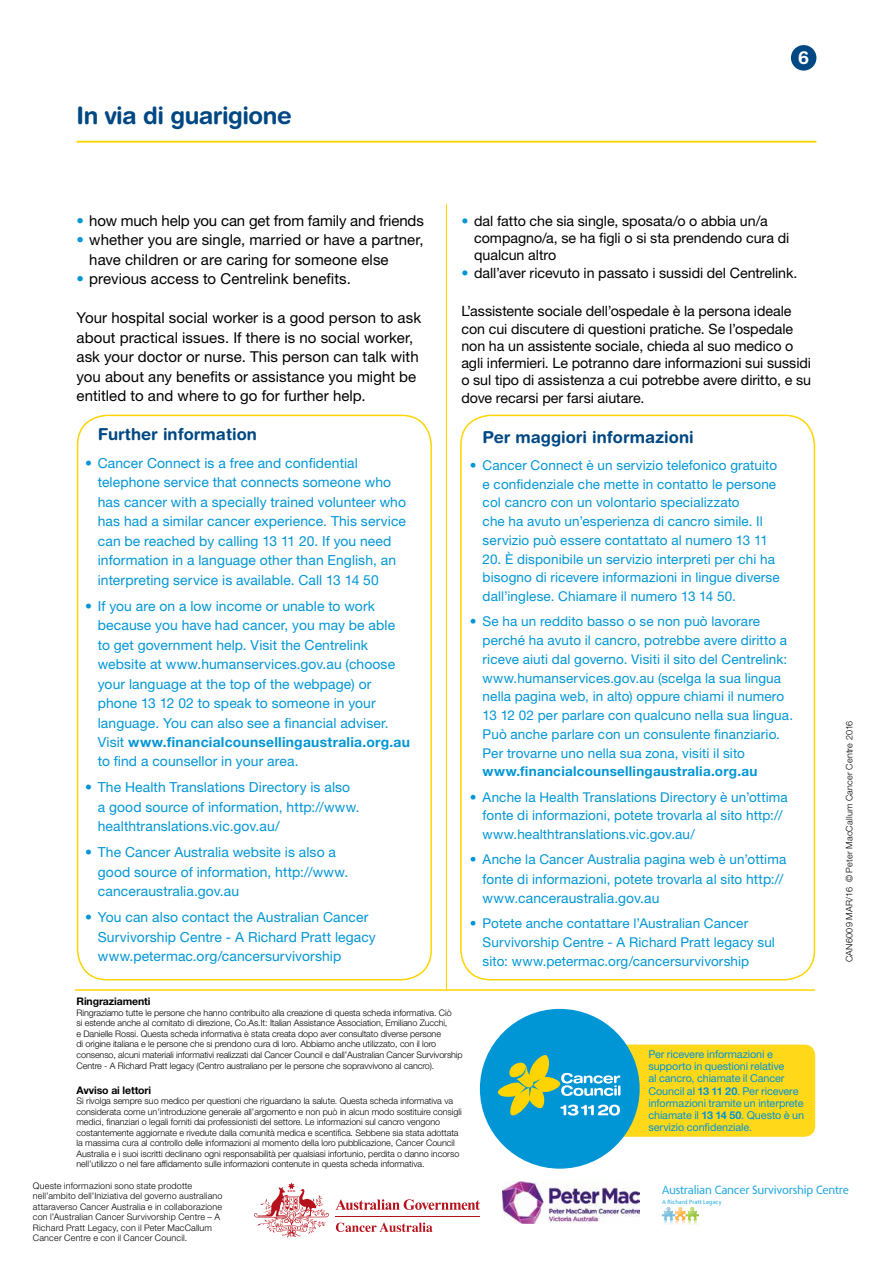
<style>
.page{position:relative;width:893px;height:1263px;background:#fff}
.page>*{position:absolute;margin:0;border:0;box-sizing:border-box;transform-origin:0 0}
.t1{font:700 24px "Helvetica Rounded LT Std";letter-spacing:-.02em;color:#004883}
.t2{font:700 18px "Helvetica Rounded LT Std";color:#fff}
.t3{font:700 16.5px "Helvetica Rounded LT Std";color:#004883}
.t4{font:15px/19.5px "Helvetica Neue LT Std";letter-spacing:.005em;color:#000}
.t5{font:14.25px/17.2px "Helvetica Neue LT Std";letter-spacing:-.005em;color:#000}
.t6{font:13.8px/19.5px "Helvetica Neue LT Std";letter-spacing:.01em;color:#0096d6}
.t7{font:13.5px/18.8px "Helvetica Neue LT Std";letter-spacing:.01em;color:#0096d6}
.t8{font:700 13.5px "Helvetica Neue LT Std";letter-spacing:.02em;color:#0096d6}
.t9{font:12.3px "Phoenica";letter-spacing:-.02em;color:#27aae1}
.t10{font:10.8px/12.3px "Helvetica Neue LT Std";letter-spacing:-.01em;color:#0095d5}
.t11{font:700 10.5px "Helvetica Neue LT Std";letter-spacing:-.01em;color:#000}
.t12{font:300 9px/10.5px "Helvetica Neue LT Std";letter-spacing:-.005em;color:#000}
.t13{font:300 9px/10.5px "Helvetica Neue LT Std";letter-spacing:.02em;color:#000}
.t14{font:6.15px "Phoenica";color:#27aae1}
.s1{color:#0096d6}
.s2{font-weight:700}
.s3{font-size:13.8px}
</style>
<div class="page">
<hr style="left:77px;top:141px;width:739px;height:2px;background:#ffd400">
<div style="left:791px;top:45px;width:25px;height:26px;background:#004883;border-radius:50%"></div>
<hr style="left:75px;top:989px;width:739px;height:2px;background:#ffd400">
<div style="left:77px;top:415px;width:355px;height:565px;border:2px solid #ffd400;border-radius:30px"></div>
<hr style="left:446px;top:204px;width:1px;height:786px;background:#ffd400">
<img style="left:503px;top:1181px;width:137px;height:42px">
<svg style="left:661px;top:1207px;width:38px;height:18px"></svg>
<svg style="left:335px;top:1199px;width:145px;height:11px"></svg>
<svg style="left:254px;top:1182px;width:75px;height:55px"></svg>
<hr style="left:336px;top:1216px;width:144px;height:1px;background:#b5121b">
<svg style="left:336px;top:1222px;width:96px;height:10px"></svg>
<div style="left:460px;top:415px;width:355px;height:565px;border:2px solid #ffd400;border-radius:30px"></div>
<div style="left:507px;top:1044px;width:308px;height:93px;background:#ffd81a;border-radius:11px"></div>
<div style="left:480px;top:1009px;width:160px;height:160px;background:#0095d5;border-radius:50%"></div>
<svg style="left:498px;top:1055px;width:122px;height:61px"></svg>
<h1 class="t1" style="left:77px;top:101px;width:217px">In via di guarigione</h1>
<h3 class="t4" style="left:77px;top:211px;width:349px"><span class="s1">•</span> how much help you can get from family and friends</h3>
<h3 class="t4" style="left:89px;top:230px;width:336px;text-indent:-13px"><span class="s1">•</span> whether you are single, married or have a partner, have children or are caring for someone else</h3>
<h3 class="t4" style="left:77px;top:269px;width:276px"><span class="s1">•</span> previous access to Centrelink benefits.</h3>
<p class="t4" style="left:77px;top:308px;width:346px">Your hospital social worker is a good person to ask about practical issues. If there is no social worker, ask your doctor or nurse. This person can talk with you about any benefits or assistance you might be entitled to and where to go for further help.</p>
<h3 class="t3" style="left:98px;top:424px;width:161px">Further information</h3>
<p class="t6" style="left:98px;top:453px;width:310px;text-indent:-13px">• Cancer Connect is a free and confidential telephone service that connects someone who has cancer with a specially trained volunteer who has had a similar cancer experience. This service can be reached by calling 13 11 20. If you need information in a language other than English, an interpreting service is available. Call 13 14 50</p>
<p class="t6" style="left:98px;top:596px;width:314px;text-indent:-13px">• If you are on a low income or unable to work because you have had cancer, you may be able to get government help. Visit the Centrelink website at www.humanservices.gov.au (choose your language at the top of the webpage) or phone 13 12 02 to speak to someone in your language. You can also see a financial adviser.<br>Visit <span class="s2">www.financialcounsellingaustralia.org.au </span>to find a counsellor in your area.</p>
<h3 class="t6" style="left:98px;top:777px;width:263px;text-indent:-13px">• The Health Translations Directory is also a good source of information, http://www. healthtranslations.vic.gov.au/</h3>
<h3 class="t6" style="left:98px;top:842px;width:252px;text-indent:-13px">• The Cancer Australia website is also a good source of information, http://www. canceraustralia.gov.au</h3>
<h3 class="t6" style="left:98px;top:907px;width:280px;text-indent:-13px">• You can also contact the Australian Cancer<br>Survivorship Centre - A Richard Pratt legacy www.petermac.org/cancersurvivorship</h3>
<h2 class="t2" style="left:798px;top:47px;width:13px">6</h2>
<h3 class="t5" style="left:474px;top:212px;width:317px;text-indent:-13px"><span class="s1">•</span> dal fatto che sia single, sposata/o o abbia un/a compagno/a, se ha figli o si sta prendendo cura di qualcun altro</h3>
<h3 class="t5" style="left:461px;top:264px;width:338px"><span class="s1">•</span> dall’aver ricevuto in passato i sussidi del Centrelink.</h3>
<p class="t5" style="left:461px;top:302px;width:351px">L’assistente sociale dell’ospedale è la persona ideale con cui discutere di questioni pratiche. Se l’ospedale non ha un assistente sociale, chieda al suo medico o agli infermieri. Le potranno dare informazioni sui sussidi o sul tipo di assistenza a cui potrebbe avere diritto, e su dove recarsi per farsi aiutare.</p>
<h3 class="t3" style="left:483px;top:427px;width:213px">Per maggiori informazioni</h3>
<p class="t7" style="left:483px;top:456px;width:296px;text-indent:-13px">• Cancer Connect è un servizio telefonico gratuito e confidenziale che mette in contatto le persone col cancro con un volontario specializzato<br>che ha avuto un’esperienza di cancro simile. Il servizio può essere contattato al numero 13 11</p>
<h3 class="t7" style="left:483px;top:549px;width:299px">20. È disponibile un servizio interpreti per chi ha bisogno di ricevere informazioni in lingue diverse dall’inglese. Chiamare il numero 13 14 50.</h3>
<p class="t7" style="left:483px;top:612px;width:312px;text-indent:-13px">• Se ha un reddito basso o se non può lavorare perché ha avuto il cancro, potrebbe avere diritto a riceve aiuti dal governo. Visiti il sito del Centrelink: www.humanservices.gov.au (scelga la sua lingua nella pagina web, in alto) oppure chiami il numero 13 12 02 per parlare con qualcuno nella sua lingua.<br>Può anche parlare con un consulente finanziario.<br>Per trovarne uno nella sua zona, visiti il sito</p>
<h3 class="t8" style="left:483px;top:763px;width:276px">www.financialcounsellingaustralia.org.au</h3>
<h3 class="t7" style="left:483px;top:787px;width:307px;text-indent:-13px">• Anche la Health Translations Directory è un’ottima fonte di informazioni, potete trovarla al sito http:// www.healthtranslations.vic.gov.au/</h3>
<h3 class="t7" style="left:470px;top:849px;width:318px;line-height:19.5px;text-align:right">• Anche la Cancer Australia pagina web è un’ottima fonte di informazioni, potete trovarla al sito <span class="s3">http://</span></h3>
<h3 class="t6" style="left:483px;top:888px;width:178px">www.canceraustralia.gov.au</h3>
<h3 class="t7" style="left:483px;top:914px;width:294px;text-indent:-13px">• Potete anche contattare l’Australian Cancer<br>Survivorship Centre - A Richard Pratt legacy sul sito: www.petermac.org/cancersurvivorship</h3>
<p class="t11" style="left:77px;top:995px;width:75px">Ringraziamenti</p>
<p class="t12" style="left:77px;top:1007px;width:388px">Ringraziamo tutte le persone che hanno contribuito alla creazione di questa scheda informativa. Ciò<br>si estende anche al comitato di direzione, Co.As.It: Italian Assistance Association, Emiliano Zucchi,<br>e Danielle Rossi. Questa scheda informativa è stata creata dopo aver consultato diverse persone<br>di origine italiana e le persone che si prendono cura di loro. Abbiamo anche utilizzato, con il loro consenso, alcuni materiali informativi realizzati dal Cancer Council e dall’Australian Cancer Survivorship Centre - A Richard Pratt legacy (Centro australiano per le persone che sopravvivono al cancro).</p>
<p class="t11" style="left:77px;top:1083px;width:76px">Avviso ai lettori</p>
<p class="t12" style="left:77px;top:1095px;width:387px">Si rivolga sempre suo medico per questioni che riguardano la salute. Questa scheda informativa va considerata come un’introduzione generale all’argomento e non può in alcun modo sostituire consigli medici, finanziari o legali forniti dai professionisti del settore. Le informazioni sul cancro vengono costantemente aggiornate e rivedute dalla comunità medica e scentifica. Sebbene sia stata adottata la massima cura al controllo delle informazioni al momento della loro pubblicazione, Cancer Council Australia e i suoi iscritti declinano ogni responsabilità per qualsiasi infortunio, perdita o danno incorso nell’utilizzo o nel fare affidamento sulle informazioni contenute in questa scheda informativa.</p>
<p class="t10" style="left:648px;top:1048px;width:157px">Per ricevere informazioni e supporto in questioni relative<br>al cancro, chiamate il Cancer<br>Council al <span class="s2">13 11 20</span>. Per ricevere informazioni tramite un interprete chiamate il <span class="s2">13 14 50</span>. Questo è un servizio confidenziale.</p>
<p class="t13" style="left:844px;top:962px;width:243px;rotate:-90deg">CAN6009 MAR/16 © Peter MacCallum Cancer Centre 2016</p>
<p class="t13" style="left:33px;top:1180px;width:191px">Queste informazioni sono state prodotte nell’ambito dell’Iniziativa del governo australiano attaraverso Cancer Australia e in collaborazione con l’Australian Cancer Survivorship Centre – A Richard Pratt Legacy, con il Peter MacCallum Cancer Centre e con il Cancer Council.</p>
<h3 class="t9" style="left:662px;top:1183px;width:189px">Australian Cancer Survivorship Centre</h3>
<p class="t14" style="left:662px;top:1198px;width:61px">A Richard Pratt Legacy</p>
</div>
